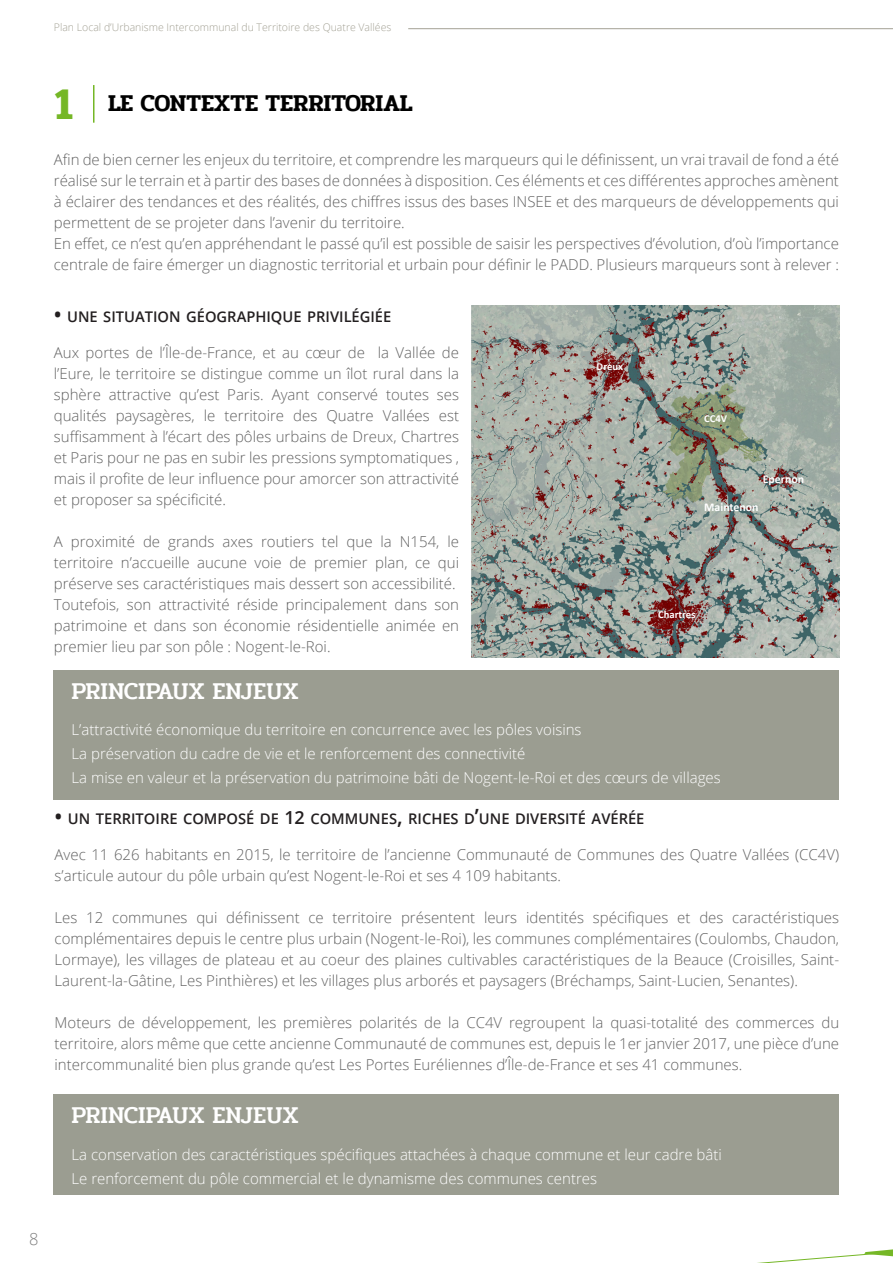
<style>
.page{position:relative;width:893px;height:1263px;background:#fff}
.page>*{position:absolute;margin:0;border:0;box-sizing:border-box;transform-origin:0 0}
.t1{font:600 45px "Pridi";color:#75b726}
.t2{font:500 24px "Pridi";color:#fff}
.t3{font:600 24px "Pridi";color:#000}
.t4{font:300 16.5px "Open Sans";color:#808080}
.t5{font:300 15px/21px "Open Sans";color:#626262;text-align:justify}
.t6{font:300 15px "Open Sans";color:#fff}
.t7{font:600 14.7px "Open Sans";color:#231f20}
.t8{font:700 11.85px "Calibri";color:#fff}
.t9{font:700 10.65px "Calibri";color:#fff}
.t10{font:300 10.5px "Open Sans";color:#a3a194}
.s1{font-size:21px}
.s2{font-size:18px}
</style>
<div class="page">
<svg style="left:757px;top:1249px;width:136px;height:14px"></svg>
<hr style="left:408px;top:28px;width:485px;height:1px;background:#a3a194">
<img style="left:471px;top:306px;width:368px;height:352px">
<div style="left:54px;top:670px;width:785px;height:129px;background:#9b9d91"></div>
<hr style="left:93px;top:85px;width:1px;height:38px;background:#75b726">
<div style="left:54px;top:1094px;width:785px;height:101px;background:#9b9d91"></div>
<p class="t10" style="left:54px;top:20px;width:339px">Plan Local d’Urbanisme Intercommunal du Territoire des Quatre Vallées</p>
<p class="t1" style="left:54px;top:71px;width:21px">1</p>
<p class="t3" style="left:108px;top:86px;width:306px">LE CONTEXTE TERRITORIAL</p>
<p class="t5" style="left:54px;top:148px;width:787px">Afin de bien cerner les enjeux du territoire, et comprendre les marqueurs qui le définissent, un vrai travail de fond a été réalisé sur le terrain et à partir des bases de données à disposition. Ces éléments et ces différentes approches amènent à éclairer des tendances et des réalités, des chiffres issus des bases INSEE et des marqueurs de développements qui permettent de se projeter dans l’avenir du territoire.</p>
<p class="t5" style="left:54px;top:232px;width:787px">En effet, ce n’est qu’en appréhendant le passé qu’il est possible de saisir les perspectives d’évolution, d’où l’importance centrale de faire émerger un diagnostic territorial et urbain pour définir le PADD. Plusieurs marqueurs sont à relever :</p>
<p class="t7" style="left:54px;top:306px;width:339px"><span class="s1">•</span> UNE SITUATION GÉOGRAPHIQUE PRIVILÉGIÉE</p>
<p class="t5" style="left:54px;top:341px;width:407px">Aux portes de l’Île-de-France, et au cœur de la Vallée de l’Eure, le territoire se distingue comme un îlot rural dans la sphère attractive qu’est Paris. Ayant conservé toutes ses qualités paysagères, le territoire des Quatre Vallées est suffisamment à l’écart des pôles urbains de Dreux, Chartres et Paris pour ne pas en subir les pressions symptomatiques , mais il profite de leur influence pour amorcer son attractivité et proposer sa spécificité.</p>
<p class="t5" style="left:54px;top:530px;width:407px">A proximité de grands axes routiers tel que la N154, le territoire n’accueille aucune voie de premier plan, ce qui préserve ses caractéristiques mais dessert son accessibilité.</p>
<p class="t5" style="left:54px;top:593px;width:407px">Toutefois, son attractivité réside principalement dans son patrimoine et dans son économie résidentielle animée en premier lieu par son pôle : Nogent-le-Roi.</p>
<p class="t9" style="left:597px;top:359px;width:28px">Dreux</p>
<p class="t9" style="left:704px;top:411px;width:25px">CC4V</p>
<p class="t8" style="left:763px;top:470px;width:43px">Epernon</p>
<p class="t8" style="left:704px;top:498px;width:56px">Maintenon</p>
<p class="t9" style="left:658px;top:607px;width:39px">Chartres</p>
<p class="t2" style="left:72px;top:673px;width:229px">PRINCIPAUX ENJEUX</p>
<p class="t6" style="left:72px;top:719px;width:512px">L’attractivité économique du territoire en concurrence avec les pôles voisins</p>
<p class="t6" style="left:72px;top:743px;width:455px">La préservation du cadre de vie et le renforcement des connectivité</p>
<p class="t6" style="left:72px;top:767px;width:651px">La mise en valeur et la préservation du patrimoine bâti de Nogent-le-Roi et des cœurs de villages</p>
<p class="t7" style="left:55px;top:809px;width:591px"><span class="s1">•</span> UN TERRITOIRE COMPOSÉ DE <span class="s2">12</span> COMMUNES<span class="s1">,</span> RICHES D<span class="s1">’</span>UNE DIVERSITÉ AVÉRÉE</p>
<p class="t5" style="left:55px;top:844px;width:786px">Avec 11 626 habitants en 2015, le territoire de l’ancienne Communauté de Communes des Quatre Vallées (CC4V) s’articule autour du pôle urbain qu’est Nogent-le-Roi et ses 4 109 habitants.</p>
<p class="t5" style="left:55px;top:907px;width:786px">Les 12 communes qui définissent ce territoire présentent leurs identités spécifiques et des caractéristiques complémentaires depuis le centre plus urbain (Nogent-le-Roi), les communes complémentaires (Coulombs, Chaudon, Lormaye), les villages de plateau et au coeur des plaines cultivables caractéristiques de la Beauce (Croisilles, Saint-Laurent-la-Gâtine, Les Pinthières) et les villages plus arborés et paysagers (Bréchamps, Saint-Lucien, Senantes).</p>
<p class="t5" style="left:55px;top:1012px;width:786px">Moteurs de développement, les premières polarités de la CC4V regroupent la quasi-totalité des commerces du territoire, alors même que cette ancienne Communauté de communes est, depuis le 1er janvier 2017, une pièce d’une intercommunalité bien plus grande qu’est Les Portes Euréliennes d’Île-de-France et ses 41 communes.</p>
<p class="t2" style="left:72px;top:1098px;width:229px">PRINCIPAUX ENJEUX</p>
<p class="t6" style="left:72px;top:1144px;width:652px">La conservation des caractéristiques spécifiques attachées à chaque commune et leur cadre bâti</p>
<p class="t6" style="left:72px;top:1168px;width:527px">Le renforcement du pôle commercial et le dynamisme des communes centres</p>
<p class="t4" style="left:29px;top:1228px;width:11px">8</p>
</div>
